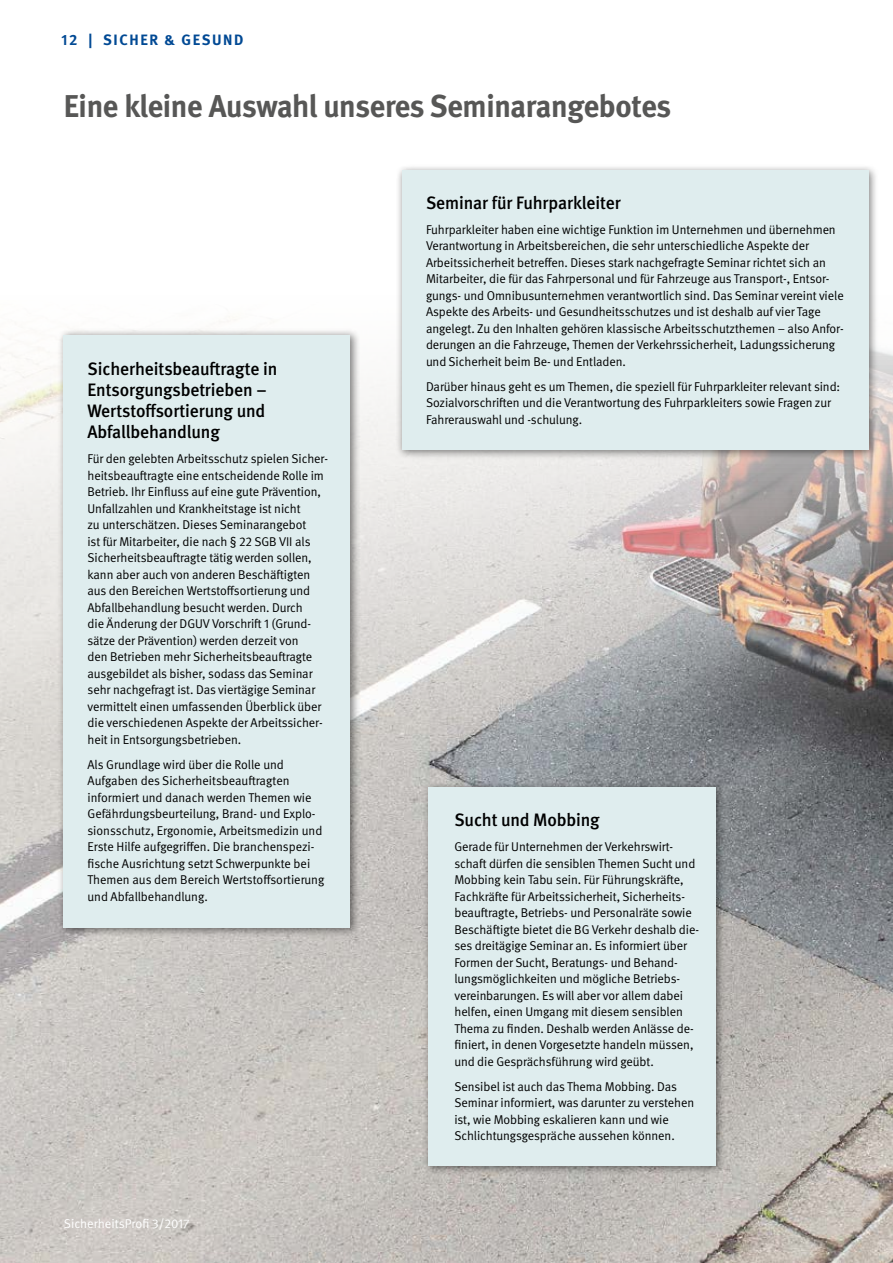
<style>
.page{position:relative;width:893px;height:1263px;background:#fff}
.page>*{position:absolute;margin:0;border:0;box-sizing:border-box;transform-origin:0 0}
.BGV_Head_Bold_32pt_l{font:700 31.5px "DGUV Meta";letter-spacing:-.01em;color:#575756}
.BGV_Rubrik_Head{font:500 18px/21px "DGUV Meta";letter-spacing:-.005em;color:#000}
.t1{font:700 15px "DGUV Meta";letter-spacing:.11em;color:#004994}
.BGV_Rubrik_Fließ{font:12.75px/16.5px "DGUV Meta";letter-spacing:-.005em;color:#000}
.t2{font:12.75px "DGUV Meta";color:#fff}
</style>
<div class="page">
<img style="left:0;top:319px;width:893px;height:944px">
<div style="left:58px;top:329px;width:302px;height:609px;background:#000;opacity:.5"></div>
<div style="left:63px;top:335px;width:287px;height:592px;background:#dfedee"></div>
<div style="left:423px;top:781px;width:302px;height:394px;background:#000;opacity:.5"></div>
<div style="left:429px;top:787px;width:287px;height:378px;background:#dfedee"></div>
<div style="left:396px;top:164px;width:483px;height:296px;background:#000;opacity:.5"></div>
<div style="left:402px;top:170px;width:466px;height:279px;background:#dfedee"></div>
<p class="t1" style="left:62px;top:31px;width:183px">12 | SICHER &amp; GESUND</p>
<p class="BGV_Head_Bold_32pt_l" style="left:64px;top:88px;width:609px">Eine kleine Auswahl unseres Seminarangebotes</p>
<p class="BGV_Rubrik_Head" style="left:88px;top:359px;width:191px">Sicherheitsbeauftragte in<br>Entsorgungsbetrieben –<br>Wertstoffsortierung und<br>Abfallbehandlung</p>
<p class="BGV_Rubrik_Fließ" style="left:88px;top:451px;width:242px">Für den gelebten Arbeitsschutz spielen Sicher&shy;heitsbeauftragte eine entscheidende Rolle im Betrieb. Ihr Einfluss auf eine gute Prävention, Unfallzahlen und Krankheitstage ist nicht<br>zu unterschätzen. Dieses Seminarangebot<br>ist für Mitarbeiter, die nach § 22 SGB VII als Sicherheitsbeauftragte tätig werden sollen, kann aber auch von anderen Beschäftigten aus den Bereichen Wertstoffsortierung und Abfallbehandlung besucht werden. Durch<br>die Änderung der DGUV Vorschrift 1 (Grund&shy;sätze der Prävention) werden derzeit von<br>den Betrieben mehr Sicherheitsbeauftragte ausgebildet als bisher, sodass das Seminar sehr nachgefragt ist. Das viertägige Seminar vermittelt einen umfassenden Überblick über die verschiedenen Aspekte der Arbeitssicher&shy;heit in Entsorgungsbetrieben.</p>
<p class="BGV_Rubrik_Fließ" style="left:88px;top:756px;width:238px">Als Grundlage wird über die Rolle und Aufgaben des Sicherheitsbeauftragten informiert und danach werden Themen wie Gefährdungsbeurteilung, Brand- und Explo&shy;sionsschutz, Ergonomie, Arbeitsmedizin und Erste Hilfe aufgegriffen. Die branchenspezi&shy;fische Ausrichtung setzt Schwerpunkte bei Themen aus dem Bereich Wertstoffsortierung und Abfallbehandlung.</p>
<p class="t2" style="left:64px;top:1216px;width:127px">SicherheitsProfi 3/2017</p>
<p class="BGV_Rubrik_Head" style="left:426px;top:193px;width:196px">Seminar für Fuhrparkleiter</p>
<p class="BGV_Rubrik_Fließ" style="left:426px;top:221px;width:419px">Fuhrparkleiter haben eine wichtige Funktion im Unternehmen und übernehmen Verantwortung in Arbeitsbereichen, die sehr unterschiedliche Aspekte der Arbeitssicherheit betreffen. Dieses stark nachgefragte Seminar richtet sich an Mitarbeiter, die für das Fahrpersonal und für Fahrzeuge aus Transport-, Entsor&shy;gungs- und Omnibusunternehmen verantwortlich sind. Das Seminar vereint viele Aspekte des Arbeits- und Gesundheitsschutzes und ist deshalb auf vier Tage angelegt. Zu den Inhalten gehören klassische Arbeitsschutzthemen – also Anfor&shy;derungen an die Fahrzeuge, Themen der Verkehrssicherheit, Ladungssicherung und Sicherheit beim Be- und Entladen.</p>
<p class="BGV_Rubrik_Fließ" style="left:426px;top:378px;width:416px">Darüber hinaus geht es um Themen, die speziell für Fuhrparkleiter relevant sind:<br>Sozialvorschriften und die Verantwortung des Fuhrparkleiters sowie Fragen zur<br>Fahrerauswahl und -schulung.</p>
<p class="BGV_Rubrik_Head" style="left:454px;top:810px;width:147px">Sucht und Mobbing</p>
<p class="BGV_Rubrik_Fließ" style="left:454px;top:839px;width:246px">Gerade für Unternehmen der Verkehrswirt&shy;schaft dürfen die sensiblen Themen Sucht und Mobbing kein Tabu sein. Für Führungskräfte, Fachkräfte für Arbeitssicherheit, Sicherheits&shy;beauftragte, Betriebs- und Personalräte sowie Beschäftigte bietet die BG Verkehr deshalb die&shy;ses dreitägige Seminar an. Es informiert über Formen der Sucht, Beratungs- und Behand&shy;lungsmöglichkeiten und mögliche Betriebs&shy;vereinbarungen. Es will aber vor allem dabei helfen, einen Umgang mit diesem sensiblen Thema zu finden. Deshalb werden Anlässe de&shy;finiert, in denen Vorgesetzte handeln müssen, und die Gesprächsführung wird geübt.</p>
<p class="BGV_Rubrik_Fließ" style="left:454px;top:1078px;width:241px">Sensibel ist auch das Thema Mobbing. Das Seminar informiert, was darunter zu verstehen ist, wie Mobbing eskalieren kann und wie Schlichtungsgespräche aussehen können.</p>
</div>
